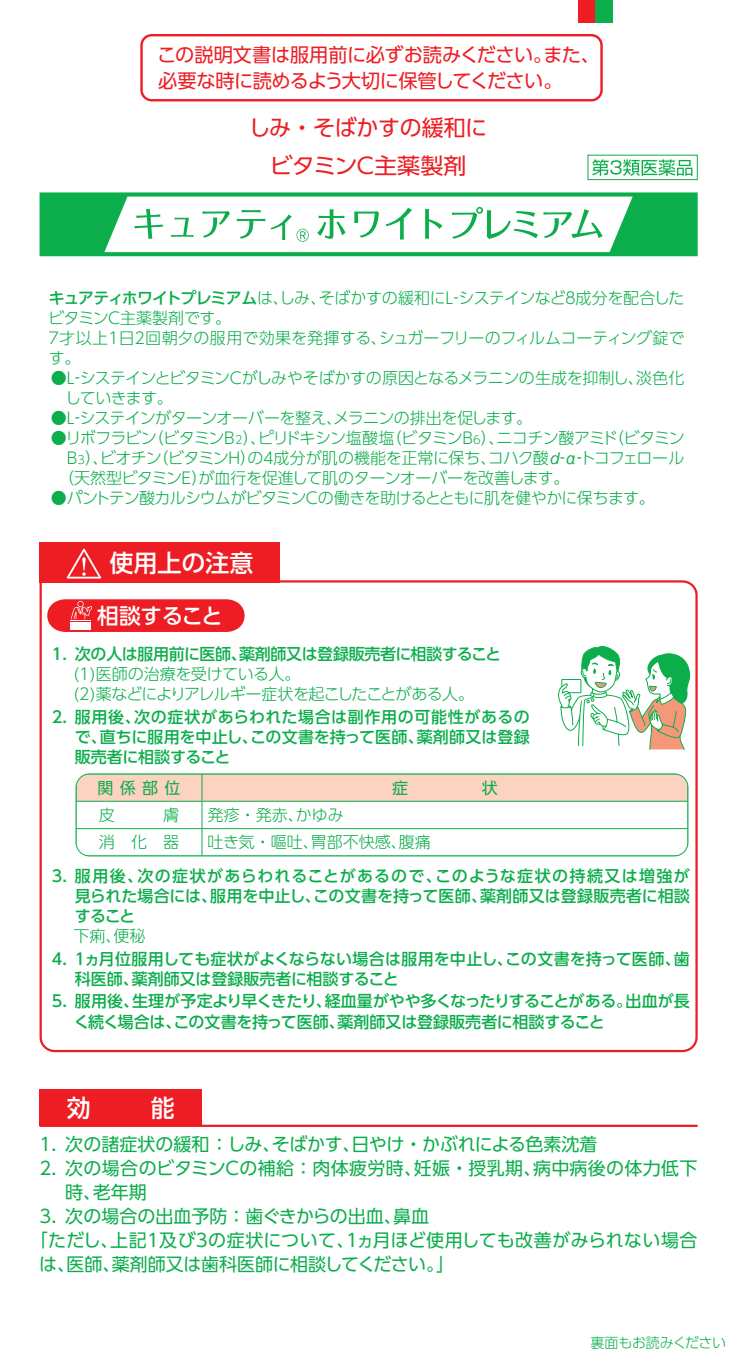
<style>
.page{position:relative;width:738px;height:1361px;background:#fff}
.page>*{position:absolute;margin:0;border:0;box-sizing:border-box;transform-origin:0 0}
.t1{font:24px "UD Shin Go Pro Medium 90 msp RKSJ H";color:#fff}
.t2{font:22px "UD Shin Go Pro Regular 90 msp RKSJ H";letter-spacing:-.02em;color:#ee1d23}
.t3{font:22px "UD Shin Go Pro Regular 90 msp RKSJ H";letter-spacing:-.045em;color:#ee1d23;scale:1.05 1}
.t4{font:21.6px "UD Shin Go Pro Medium 90 msp RKSJ H";letter-spacing:-.03em;color:#fff}
.t5{font:19.2px/26.4px "UD Shin Go Pro Regular 90 msp RKSJ H";letter-spacing:-.03em;color:#ee1d23}
.t6{font:18px "UD Shin Go Pro Regular 90 msp RKSJ H";color:#0cae4c}
.t7{font:18px "UD Shin Go Pro Regular 90 msp RKSJ H";letter-spacing:.02em;color:#0cae4c}
.t8{font:16px/20px "UD Shin Go Pro Light 90 msp RKSJ H";letter-spacing:-.03em;color:#0cae4c}
.t9{font:16px/20px "UD Shin Go Pro Medium 90 msp RKSJ H";letter-spacing:-.005em;color:#0cae4c;text-align:justify}
.t10{font:16px "UD Shin Go Pro Light 90 msp RKSJ H";color:#0cae4c}
.t11{font:16px "UD Shin Go Pro Regular 90 msp RKSJ H";color:#0cae4c}
.t12{font:14px "UD Shin Go Pro Light 90 msp RKSJ H";letter-spacing:-.03em;color:#0cae4c}
.s1{font-family:"UD Shin Go Pro Medium 90 msp RKSJ H"}
.s2{font-size:11.4px}
.s3{font-family:"Gothic BBB Pro Medium 90 msp RKSJ H"}
</style>
<div class="page">
<div style="left:578px;top:0;width:17px;height:22px;background:#ee1d23"></div>
<div style="left:595px;top:0;width:17px;height:22px;background:#0cae4c"></div>
<svg style="left:39px;top:579px;width:659px;height:474px"></svg>
<div style="left:40px;top:542px;width:240px;height:40px;background:#ee1d23"></div>
<svg style="left:67px;top:548px;width:34px;height:30px"></svg>
<svg style="left:47px;top:599px;width:197px;height:33px;background:#ef3036"></svg>
<svg style="left:76px;top:774px;width:612px;height:81px"></svg>
<hr style="left:76px;top:855px;width:611px;height:1px;background:#0cae4c">
<div style="left:76px;top:773px;width:612px;height:83px;border:1px solid #0cae4c;border-radius:14px"></div>
<div style="left:40px;top:1089px;width:162px;height:36px;background:#ee1d23"></div>
<hr style="left:40px;top:1124px;width:657px;height:3px;background:#ee1d23">
<svg style="left:557px;top:644px;width:135px;height:106px"></svg>
<div style="left:140px;top:34px;width:462px;height:67px;border:2px solid #ee1d23;border-radius:10px"></div>
<div style="left:40px;top:192px;width:657px;height:64px;border:4px solid #0cae4c"></div>
<svg style="left:42px;top:194px;width:86px;height:60px;background:#2bb863"></svg>
<svg style="left:608px;top:194px;width:87px;height:60px;background:#2db965"></svg>
<svg style="left:452px;top:207px;width:150px;height:32px"></svg>
<svg style="left:135px;top:209px;width:28px;height:30px"></svg>
<svg style="left:171px;top:218px;width:22px;height:19px"></svg>
<svg style="left:202px;top:211px;width:28px;height:27px"></svg>
<svg style="left:237px;top:210px;width:28px;height:29px"></svg>
<svg style="left:317px;top:209px;width:28px;height:30px"></svg>
<svg style="left:354px;top:211px;width:25px;height:27px"></svg>
<svg style="left:385px;top:208px;width:27px;height:31px"></svg>
<svg style="left:425px;top:209px;width:17px;height:30px"></svg>
<svg style="left:271px;top:214px;width:38px;height:28px"></svg>
<div style="left:587px;top:155px;width:110px;height:25px;border:1px solid #0cae4c"></div>
<svg style="left:592px;top:159px;width:100px;height:17px"></svg>
<p class="t5" style="left:157px;top:44px;width:444px">この説明文書は服用前に必ずお読みください。また、必要な時に読めるよう大切に保管してください。</p>
<h2 class="t2" style="left:248px;top:120px;width:240px">しみ・そばかすの緩和に</h2>
<h2 class="t3" style="left:269px;top:158px;width:189px">ビタミンＣ主薬製剤</h2>
<p class="t8" style="left:46px;top:290px;width:640px"><span class="s1">キュアティホワイトプレミアム</span>は、しみ、そばかすの緩和にL‐システインなど８成分を配合したビタミンC主薬製剤です。<br>７才以上１日２回朝夕の服用で効果を発揮する、シュガーフリーのフィルムコーティング錠です。</p>
<p class="t8" style="left:65px;top:370px;width:620px;text-indent:-14px">●L‐システインとビタミンＣがしみやそばかすの原因となるメラニンの生成を抑制し、淡色化していきます。</p>
<p class="t8" style="left:51px;top:410px;width:483px">●L‐システインがターンオーバーを整え、メラニンの排出を促します。</p>
<p class="t8" style="left:51px;top:430px;width:635px">●リボフラビン（ビタミンB<span class="s2">2</span>）、ピリドキシン塩酸塩（ビタミンB<span class="s2">6</span>）、ニコチン酸アミド（ビタミン</p>
<p class="t8" style="left:67px;top:450px;width:618px">B<span class="s2">3</span>）、ビオチン（ビタミンH）の４成分が肌の機能を正常に保ち、コハク酸<span class="s3">d‐α‐</span>トコフェロール</p>
<p class="t8" style="left:58px;top:470px;width:513px">（天然型ビタミンE）が血行を促進して肌のターンオーバーを改善します。</p>
<p class="t8" style="left:51px;top:490px;width:605px">●パントテン酸カルシウムがビタミンCの働きを助けるとともに肌を健やかに保ちます。</p>
<h1 class="t1" style="left:109px;top:554px;width:145px">使用上の注意</h1>
<h3 class="t4" style="left:97px;top:607px;width:127px">相談すること</h3>
<p class="t9" style="left:52px;top:646px;width:451px">1．次の人は服用前に医師、薬剤師又は登録販売者に相談すること</p>
<p class="t8" style="left:73px;top:666px;width:402px">(1)医師の治療を受けている人。<br>(2)薬などによりアレルギー症状を起こしたことがある人。</p>
<p class="t9" style="left:75px;top:709px;width:456px;text-indent:-23px">2． 服用後、次の症状があらわれた場合は副作用の可能性があるので、直ちに服用を中止し、この文書を持って医師、薬剤師又は登録販売者に相談すること</p>
<p class="t11" style="left:97px;top:781px;width:85px">関係部位</p>
<p class="t8" style="left:208px;top:807px;width:137px">発疹・発赤、かゆみ</p>
<p class="t8" style="left:99px;top:834px;width:81px">消　化　器</p>
<p class="t10" style="left:208px;top:836px;width:225px">吐き気・嘔吐、胃部不快感、腹痛</p>
<p class="t9" style="left:75px;top:868px;width:616px;text-indent:-23px">3． 服用後、次の症状があらわれることがあるので、このような症状の持続又は増強が見られた場合には、服用を中止し、この文書を持って医師、薬剤師又は登録販売者に相談すること</p>
<p class="t8" style="left:73px;top:928px;width:73px">下痢、便秘</p>
<p class="t9" style="left:75px;top:951px;width:616px;text-indent:-23px">4． 1ヵ月位服用しても症状がよくならない場合は服用を中止し、この文書を持って医師、歯科医師、薬剤師又は登録販売者に相談すること</p>
<p class="t9" style="left:74px;top:993px;width:617px;text-indent:-22px">5． 服用後、生理が予定より早くきたり、経血量がやや多くなったりすることがある。出血が長く続く場合は、この文書を持って医師、薬剤師又は登録販売者に相談すること</p>
<h1 class="t1" style="left:67px;top:1098px;width:25px">効</h1>
<h1 class="t1" style="left:151px;top:1098px;width:25px">能</h1>
<p class="t6" style="left:40px;top:1137px;width:559px">1． 次の諸症状の緩和：しみ、そばかす、日やけ・かぶれによる色素沈着</p>
<p class="t7" style="left:40px;top:1161px;width:659px">2． 次の場合のビタミンCの補給：肉体疲労時、妊娠・授乳期、病中病後の体力低下</p>
<p class="t6" style="left:65px;top:1185px;width:83px">時、老年期</p>
<p class="t6" style="left:40px;top:1209px;width:391px">3． 次の場合の出血予防：歯ぐきからの出血、鼻血</p>
<p class="t6" style="left:30px;top:1233px;width:669px">「ただし、上記１及び３の症状について、１ヵ月ほど使用しても改善がみられない場合</p>
<p class="t6" style="left:39px;top:1257px;width:417px">は、医師、薬剤師又は歯科医師に相談してください。」</p>
<p class="t12" style="left:590px;top:1337px;width:137px">裏面もお読みください</p>
</div>
